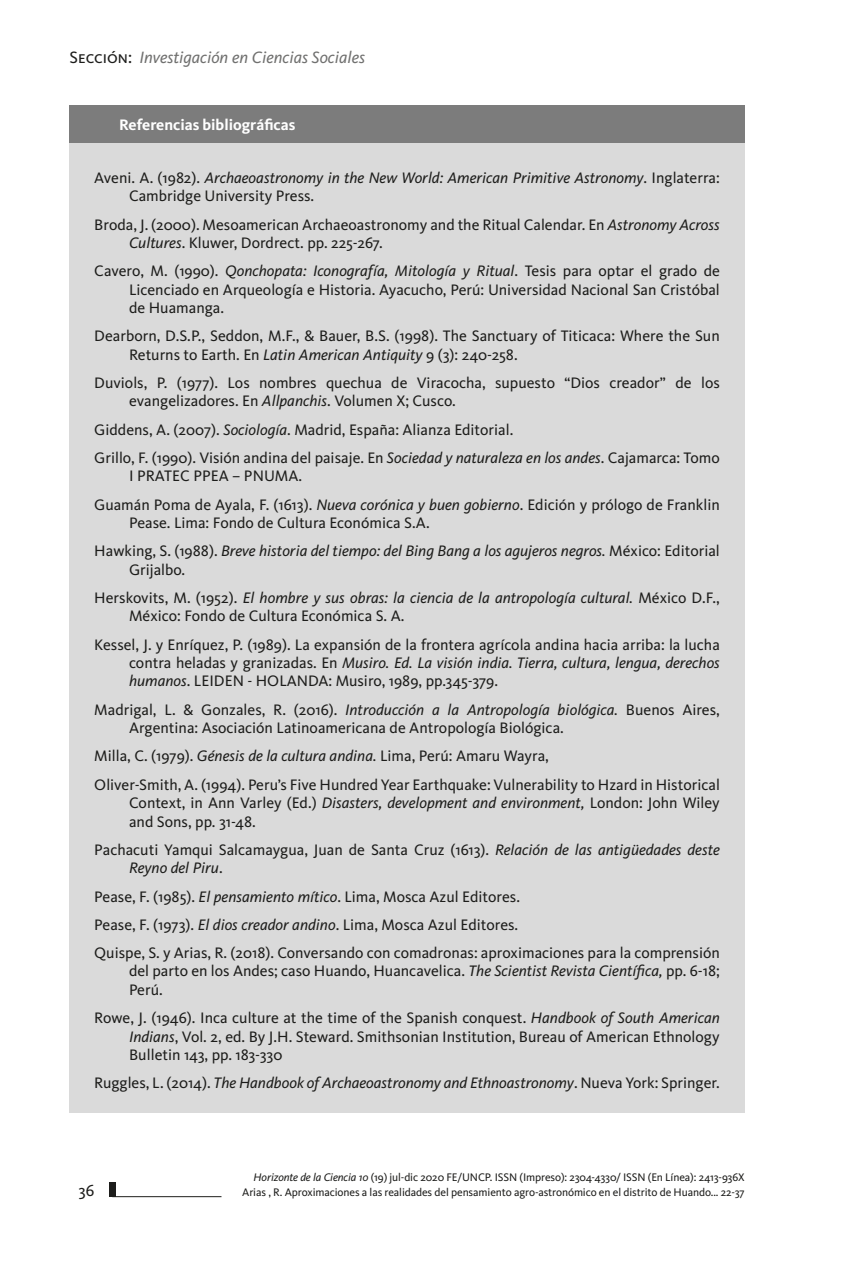
<style>
.page{position:relative;width:844px;height:1265px;background:#fff}
.page>*{position:absolute;margin:0;border:0;box-sizing:border-box;transform-origin:0 0}
.t1{font:italic 16.97px "Kievit";color:#70706f}
.t2{font:16.62px "Kievit";color:#1d1d1b}
.t3{font:15.75px/18.4px "Kievit";color:#1d1d1b}
.t4{font:italic 15.75px/18.4px "Kievit";color:#1d1d1b}
.t5{font:700 15.75px "Kievit";color:#fff}
.t6{font:11.38px/14.9px "Kievit";letter-spacing:-.01em;color:#1d1d1b;text-align:right}
.s1{font-family:"Kievit Book SC";font-style:normal;color:#1d1d1b}
.s2{font-style:normal}
.s3{font-style:italic}
</style>
<div class="page">
<hr style="left:112px;top:1196px;width:109px;height:1px;background:#1d1d1b">
<div style="left:109px;top:1182px;width:6px;height:15px;background:#1d1d1b"></div>
<div style="left:69px;top:143px;width:675px;height:970px;background:#dadada"></div>
<div style="left:69px;top:105px;width:675px;height:38px;background:#7c7c7c"></div>
<p class="t1" style="left:69px;top:47px;width:297px"><span class="s1">Sección:</span> Investigación en Ciencias Sociales</p>
<p class="t5" style="left:119px;top:115px;width:178px">Referencias bibliográficas</p>
<p class="t4" style="left:129px;top:168px;width:592px;text-indent:-35px"><span class="s2">Aveni. A. (1982).</span> Archaeoastronomy in the New World: American Primitive Astronomy<span class="s2">. Inglaterra:<br>Cambridge University Press.</span></p>
<p class="t3" style="left:129px;top:215px;width:592px;text-indent:-35px">Broda, J. (2000). Mesoamerican Archaeoastronomy and the Ritual Calendar. En <span class="s3">Astronomy Across<br>Cultures</span>. Kluwer, Dordrect. pp. 225-267.</p>
<p class="t3" style="left:129px;top:262px;width:592px;text-align:justify;text-indent:-35px">Cavero, M. (1990). <span class="s3">Qonchopata: Iconografía, Mitología y Ritual</span>. Tesis para optar el grado de Licenciado en Arqueología e Historia. Ayacucho, Perú: Universidad Nacional San Cristóbal de Huamanga.</p>
<p class="t3" style="left:129px;top:327px;width:592px;text-indent:-35px">Dearborn, D.S.P., Seddon, M.F., &amp; Bauer, B.S. (1998). The Sanctuary of Titicaca: Where the Sun<br>Returns to Earth. En <span class="s3">Latin American Antiquity</span> 9 (3): 240-258.</p>
<p class="t3" style="left:129px;top:374px;width:592px;text-indent:-35px">Duviols, P. (1977). Los nombres quechua de Viracocha, supuesto “Dios creador” de los evangelizadores. En <span class="s3">Allpanchis</span>. Volumen X; Cusco.</p>
<p class="t3" style="left:94px;top:415px;width:626px;line-height:28.3px">Giddens, A. (2007). <span class="s3">Sociología</span>. Madrid, España: Alianza Editorial.<br>Grillo, F. (1990). Visión andina del paisaje. En <span class="s3">Sociedad y naturaleza en los andes</span>. Cajamarca: Tomo</p>
<p class="t3" style="left:94px;top:462px;width:626px;line-height:28.3px;text-indent:35px">I PRATEC PPEA – PNUMA.<br>Guamán Poma de Ayala, F. (1613). <span class="s3">Nueva corónica y buen gobierno</span>. Edición y prólogo de Franklin</p>
<p class="t3" style="left:94px;top:509px;width:626px;line-height:28.3px;text-indent:35px">Pease. Lima: Fondo de Cultura Económica S.A.<br>Hawking, S. (1988). <span class="s3">Breve historia del tiempo: del Bing Bang a los agujeros negros.</span> México: Editorial</p>
<p class="t4" style="left:94px;top:555px;width:627px;line-height:28.3px;text-indent:35px"><span class="s2">Grijalbo.<br>Herskovits, M. (1952).</span> El hombre y sus obras: la ciencia de la antropología cultural. <span class="s2">México D.F.,</span></p>
<p class="t3" style="left:94px;top:602px;width:627px;line-height:28.3px;text-indent:35px">México: Fondo de Cultura Económica S. A.<br>Kessel, J. y Enríquez, P. (1989). La expansión de la frontera agrícola andina hacia arriba: la lucha</p>
<p class="t3" style="left:129px;top:654px;width:592px">contra heladas y granizadas. En <span class="s3">Musiro. Ed. La visión india. Tierra, cultura, lengua, derechos humanos</span>. LEIDEN - HOLANDA: Musiro, 1989, pp.345-379.</p>
<p class="t3" style="left:129px;top:700px;width:592px;text-indent:-35px">Madrigal, L. &amp; Gonzales, R. (2016). <span class="s3">Introducción a la Antropología biológica.</span> Buenos Aires,<br>Argentina: Asociación Latinoamericana de Antropología Biológica.</p>
<p class="t3" style="left:94px;top:742px;width:627px;line-height:28.3px">Milla, C. (1979). <span class="s3">Génesis de la cultura andina.</span> Lima, Perú: Amaru Wayra,<br>Oliver-Smith, A. (1994). Peru’s Five Hundred Year Earthquake: Vulnerability to Hzard in Historical</p>
<p class="t3" style="left:129px;top:794px;width:592px">Context, in Ann Varley (Ed.) <span class="s3">Disasters, development and environment,</span> London: John Wiley and Sons, pp. 31-48.</p>
<p class="t3" style="left:129px;top:841px;width:592px;text-indent:-35px">Pachacuti Yamqui Salcamaygua, Juan de Santa Cruz (1613). <span class="s3">Relación de las antigüedades deste<br>Reyno del Piru</span>.</p>
<p class="t3" style="left:94px;top:882px;width:627px;line-height:28.3px">Pease, F. (1985). <span class="s3">El pensamiento mítico</span>. Lima, Mosca Azul Editores.<br>Pease, F. (1973). <span class="s3">El dios creador andino</span>. Lima, Mosca Azul Editores.<br>Quispe, S. y Arias, R. (2018). Conversando con comadronas: aproximaciones para la comprensión</p>
<p class="t3" style="left:129px;top:962px;width:592px">del parto en los Andes; caso Huando, Huancavelica. <span class="s3">The Scientist Revista Científica,</span> pp. 6-18;<br>Perú.</p>
<p class="t3" style="left:129px;top:1009px;width:592px;text-align:justify;text-indent:-35px">Rowe, J. (1946). Inca culture at the time of the Spanish conquest. <span class="s3">Handbook of South American Indians</span>, Vol. 2, ed. By J.H. Steward. Smithsonian Institution, Bureau of American Ethnology Bulletin 143, pp. 183-330</p>
<p class="t4" style="left:94px;top:1074px;width:627px"><span class="s2">Ruggles, L. (2014).</span> The Handbook of Archaeoastronomy and Ethnoastronomy<span class="s2">. Nueva York: Springer.</span></p>
<p class="t2" style="left:79px;top:1181px;width:17px">36</p>
<p class="t6" style="left:242px;top:1170px;width:504px"><span class="s3">Horizonte de la Ciencia 10</span> (19) jul-dic 2020 FE/UNCP. ISSN (Impreso): 2304-4330/ ISSN (En Línea): 2413-936X<br>Arias , R. Aproximaciones a las realidades del pensamiento agro-astronómico en el distrito de Huando... 22-37</p>
</div>
